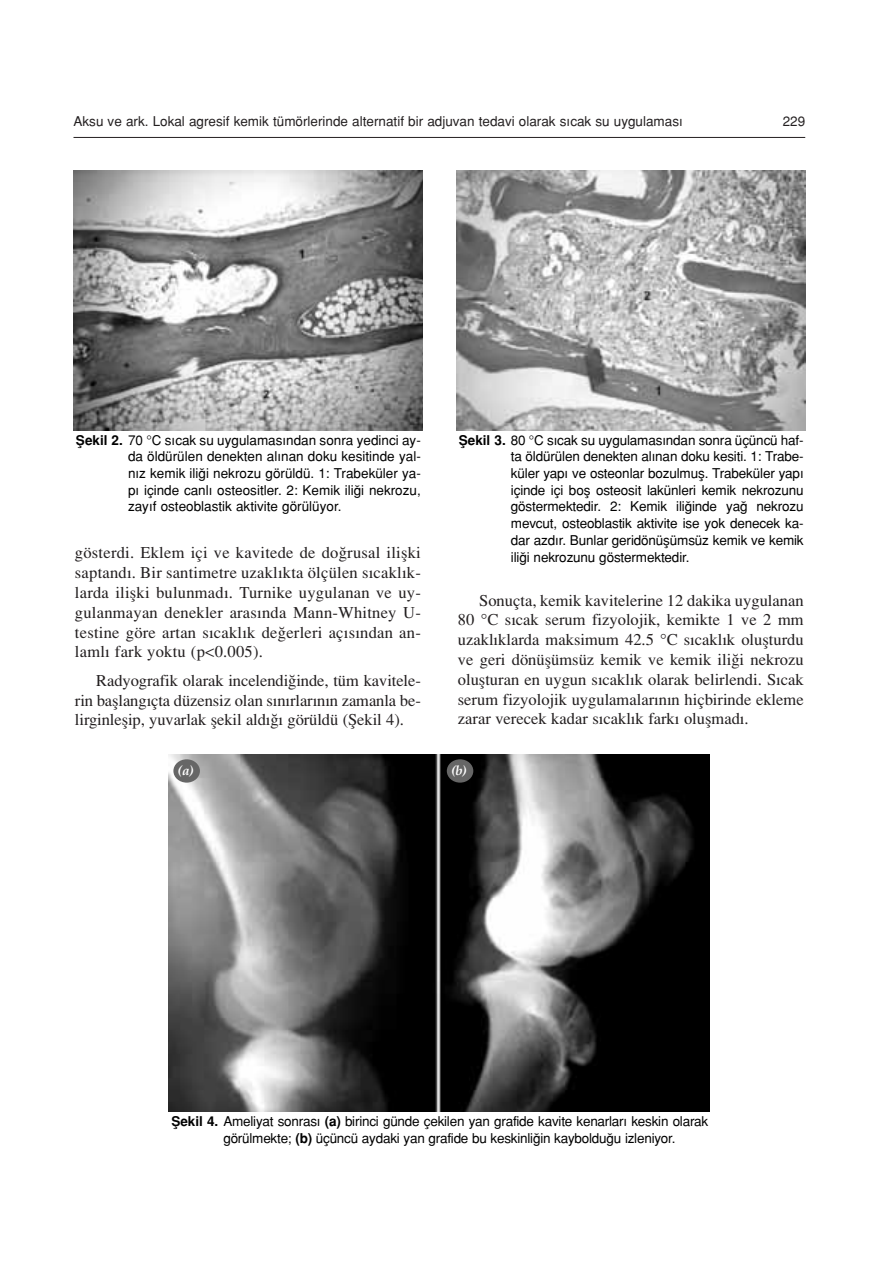
<style>
.page{position:relative;width:893px;height:1263px;background:#fff}
.page>*{position:absolute;margin:0;border:0;box-sizing:border-box;transform-origin:0 0}
.t1{font:16.5px/19.8px "Times Turk";color:#231f20;text-align:justify}
.t2{font:13.5px/16.6px "Helvetica Turk";letter-spacing:-.015em;color:#000;text-align:justify}
.t3{font:13.5px "Helvetica Turk";color:#231f20}
.t4{font:13.5px "Palatino Turk BI";color:#fff}
.s1{font-family:"Helvetica Turk B"}
</style>
<div class="page">
<hr style="left:73px;top:137px;width:732px;height:1px;background:#231f20">
<img style="left:73px;top:170px;width:349px;height:260px">
<img style="left:456px;top:170px;width:349px;height:260px">
<img style="left:169px;top:755px;width:540px;height:357px">
<div style="left:173px;top:759px;width:27px;height:24px;background:#666;border-radius:50%"></div>
<div style="left:447px;top:759px;width:26px;height:24px;background:#666;border-radius:50%"></div>
<p class="t3" style="left:73px;top:116px;width:611px">Aksu ve ark. Lokal agresif kemik tümörlerinde alternatif bir adjuvan tedavi olarak s›cak su uygulamas›</p>
<p class="t3" style="left:782px;top:116px;width:24px">229</p>
<p class="t2" style="left:128px;top:434px;width:294px;text-indent:-52px"><span class="s1">fiekil 2.</span> 70 °C s›cak su uygulamas›ndan sonra yedinci ay&shy;da öldürülen denekten al›nan doku kesitinde yal&shy;n›z kemik ili¤i nekrozu görüldü. 1: Trabeküler ya&shy;p› içinde canl› osteositler. 2: Kemik ili¤i nekrozu, zay›f osteoblastik aktivite görülüyor.</p>
<p class="t2" style="left:511px;top:434px;width:294px;text-indent:-52px"><span class="s1">fiekil 3.</span> 80 °C s›cak su uygulamas›ndan sonra üçüncü haf&shy;ta öldürülen denekten al›nan doku kesiti. 1: Trabe&shy;küler yap› ve osteonlar bozulmufl. Trabeküler yap› içinde içi bofl osteosit lakünleri kemik nekrozunu göstermektedir. 2: Kemik ili¤inde ya¤ nekrozu mevcut, osteoblastik aktivite ise yok denecek ka&shy;dar azd›r. Bunlar geridönüflümsüz kemik ve kemik ili¤i nekrozunu göstermektedir.</p>
<p class="t1" style="left:75px;top:545px;width:347px">gösterdi. Eklem içi ve kavitede de do¤rusal iliflki saptand›. Bir santimetre uzakl›kta ölçülen s›cakl›k&shy;larda iliflki bulunmad›. Turnike uygulanan ve uy&shy;gulanmayan denekler aras›nda Mann-Whitney U&shy;testine göre artan s›cakl›k de¤erleri aç›s›ndan an&shy;laml› fark yoktu (p&lt;0.005).</p>
<p class="t1" style="left:75px;top:672px;width:347px;text-indent:21px">Radyografik olarak incelendi¤inde, tüm kavitele&shy;rin bafllang›çta düzensiz olan s›n›rlar›n›n zamanla be&shy;lirginleflip, yuvarlak flekil ald›¤› görüldü (fiekil 4).</p>
<p class="t1" style="left:458px;top:592px;width:347px;text-indent:21px">Sonuçta, kemik kavitelerine 12 dakika uygulanan 80 °C s›cak serum fizyolojik, kemikte 1 ve 2 mm uzakl›klarda maksimum 42.5 °C s›cakl›k oluflturdu ve geri dönüflümsüz kemik ve kemik ili¤i nekrozu oluflturan en uygun s›cakl›k olarak belirlendi. S›cak serum fizyolojik uygulamalar›n›n hiçbirinde ekleme zarar verecek kadar s›cakl›k fark› oluflmad›.</p>
<p class="t4" style="left:178px;top:766px;width:18px">(a)</p>
<p class="t4" style="left:451px;top:766px;width:17px">(b)</p>
<p class="t2" style="left:223px;top:1115px;width:486px;text-indent:-52px"><span class="s1">fiekil 4.</span> Ameliyat sonras› <span class="s1">(a)</span> birinci günde çekilen yan grafide kavite kenarlar› keskin olarak görülmekte; <span class="s1">(b)</span> üçüncü aydaki yan grafide bu keskinli¤in kayboldu¤u izleniyor.</p>
</div>
